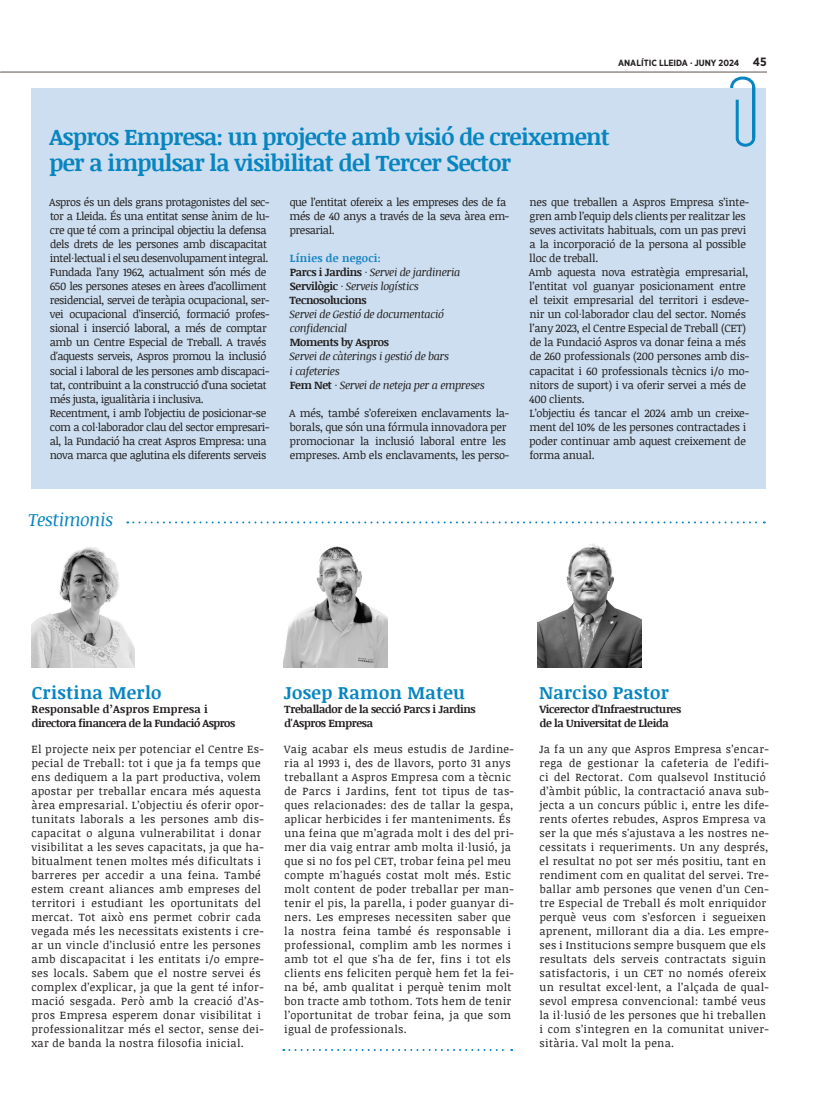
<style>
.page{position:relative;width:823px;height:1106px;background:#fff}
.page>*{position:absolute;margin:0;border:0;box-sizing:border-box;transform-origin:0 0}
.ANUNCIS_BREUS{font:700 23px "Noticia Text";letter-spacing:-.03em;color:#0785c0}
.ANUNCIS_BREUS-2{font:700 18px "Noticia Text";letter-spacing:.02em;color:#0785c0}
.ANUNCIS_BREUS-3{font:italic 18px "Noticia Text";letter-spacing:-.03em;color:#0785c0}
.ANUNCIS_BREUS-4{font:11px/14px "Noticia Text";letter-spacing:.03em;color:#231f20}
.ANUNCIS_BREUS-5{font:11px/14px "Noticia Text";letter-spacing:-.04em;color:#231f20}
.ANUNCIS_BREUS-6{font:11px/14px "Noticia Text";letter-spacing:-.02em;color:#231f20}
.ANUNCIS_BREUS-7{font:italic 11px "Noticia Text";letter-spacing:-.03em;color:#231f20}
.ANUNCIS_BREUS-8{font:700 11px "Noticia Text";letter-spacing:-.03em;color:#231f20}
.ANUNCIS_BREUS-9{font:700 11px "Noticia Text";letter-spacing:.02em;color:#231f20}
.ANUNCIS_BREUS-10{font:700 11px "Noticia Text";letter-spacing:.02em;color:#1b85c2}
.t1{font:700 9px "Gotham Narrow";color:#231f20}
.s1{font-size:12px}
.s2{font-weight:700;font-style:normal}
.s3{font-style:normal}
</style>
<div class="page">
<hr style="left:1px;top:72px;width:765px;height:1px;background:#5c534c">
<div style="left:31px;top:88px;width:734px;height:401px;background:#ccdeef"></div>
<img style="left:31px;top:547px;width:104px;height:120px">
<img style="left:283px;top:546px;width:104px;height:121px">
<img style="left:537px;top:543px;width:104px;height:124px">
<svg style="left:127px;top:521px;width:637px;height:2px"></svg>
<svg style="left:730px;top:76px;width:26px;height:71px"></svg>
<div style="left:724px;top:88px;width:14px;height:7px;background:#ccdeef"></div>
<svg style="left:283px;top:1049px;width:229px;height:2px"></svg>
<p class="t1" style="left:617px;top:57px;width:150px">ANALÍTIC LLEIDA · JUNY 2024 <span class="s1">45</span></p>
<p class="ANUNCIS_BREUS" style="left:49px;top:120px;width:561px">Aspros Empresa: un projecte amb visió de creixement</p>
<p class="ANUNCIS_BREUS" style="left:49px;top:146px;width:463px">per a impulsar la visibilitat del Tercer Sector</p>
<p class="ANUNCIS_BREUS-5" style="left:49px;top:195px;width:221px">Aspros és un dels grans protagonistes del sec&shy;tor a Lleida. És una entitat sense ànim de lu&shy;cre que té com a principal objectiu la defensa dels drets de les persones amb discapacitat intel·lectual i el seu desenvolupament integral.<br>Fundada l’any 1962, actualment són més de 650 les persones ateses en àrees d’acolliment residencial, servei de teràpia ocupacional, ser&shy;vei ocupacional d’inserció, formació profes&shy;sional i inserció laboral, a més de comptar amb un Centre Especial de Treball. A través d'aquests serveis, Aspros promou la inclusió social i laboral de les persones amb discapaci&shy;tat, contribuint a la construcció d'una societat més justa, igualitària i inclusiva.</p>
<p class="ANUNCIS_BREUS-5" style="left:50px;top:405px;width:221px">Recentment, i amb l’objectiu de posicionar-se com a col·laborador clau del sector empresari&shy;al, la Fundació ha creat Aspros Empresa: una nova marca que aglutina els diferents serveis</p>
<p class="ANUNCIS_BREUS-5" style="left:289px;top:195px;width:221px">que l’entitat ofereix a les empreses des de fa més de 40 anys a través de la seva àrea em&shy;presarial.</p>
<p class="ANUNCIS_BREUS-10" style="left:289px;top:251px;width:93px">Línies de negoci:</p>
<p class="ANUNCIS_BREUS-7" style="left:289px;top:265px;width:172px"><span class="s2">Parcs i Jardins</span> <span class="s3">·</span> Servei de jardineria</p>
<p class="ANUNCIS_BREUS-7" style="left:290px;top:279px;width:130px"><span class="s2">Servilògic</span> <span class="s3">·</span> Serveis logístics</p>
<p class="ANUNCIS_BREUS-8" style="left:289px;top:293px;width:79px">Tecnosolucions</p>
<p class="ANUNCIS_BREUS-7" style="left:289px;top:307px;width:156px">Servei de Gestió de documentació</p>
<p class="ANUNCIS_BREUS-7" style="left:289px;top:321px;width:59px">confidencial</p>
<p class="ANUNCIS_BREUS-8" style="left:289px;top:335px;width:100px">Moments by Aspros</p>
<p class="ANUNCIS_BREUS-7" style="left:289px;top:349px;width:161px">Servei de càterings i gestió de bars</p>
<p class="ANUNCIS_BREUS-7" style="left:289px;top:363px;width:51px">i cafeteries</p>
<p class="ANUNCIS_BREUS-7" style="left:289px;top:377px;width:196px"><span class="s2">Fem Net</span> <span class="s3">·</span> Servei de neteja per a empreses</p>
<p class="ANUNCIS_BREUS-6" style="left:289px;top:405px;width:221px">A més, també s’ofereixen enclavaments la&shy;borals, que són una fórmula innovadora per promocionar la inclusió laboral entre les empreses. Amb els enclavaments, les perso-</p>
<p class="ANUNCIS_BREUS-6" style="left:529px;top:195px;width:221px">nes que treballen a Aspros Empresa s’inte&shy;gren amb l’equip dels clients per realitzar les seves activitats habituals, com un pas previ a la incorporació de la persona al possible lloc de treball.</p>
<p class="ANUNCIS_BREUS-6" style="left:528px;top:265px;width:221px">Amb aquesta nova estratègia empresarial, l’entitat vol guanyar posicionament entre el teixit empresarial del territori i esdeve&shy;nir un col·laborador clau del sector. Només l’any 2023, el Centre Especial de Treball (CET) de la Fundació Aspros va donar feina a més de 260 professionals (200 persones amb dis&shy;capacitat i 60 professionals tècnics i/o mo&shy;nitors de suport) i va oferir servei a més de 400 clients.</p>
<p class="ANUNCIS_BREUS-6" style="left:529px;top:405px;width:221px">L’objectiu és tancar el 2024 amb un creixe&shy;ment del 10% de les persones contractades i poder continuar amb aquest creixement de forma anual.</p>
<p class="ANUNCIS_BREUS-3" style="left:29px;top:506px;width:86px">Testimonis</p>
<p class="ANUNCIS_BREUS-2" style="left:32px;top:679px;width:131px">Cristina Merlo</p>
<p class="ANUNCIS_BREUS-9" style="left:32px;top:701px;width:178px">Responsable d’Aspros Empresa i</p>
<p class="ANUNCIS_BREUS-8" style="left:32px;top:715px;width:205px">directora financera de la Fundació Aspros</p>
<p class="ANUNCIS_BREUS-4" style="left:31px;top:741px;width:234px">El projecte neix per potenciar el Centre Es&shy;pecial de Treball: tot i que ja fa temps que ens dediquem a la part productiva, volem apostar per treballar encara més aquesta àrea empresarial. L’objectiu és oferir opor&shy;tunitats laborals a les persones amb dis&shy;capacitat o alguna vulnerabilitat i donar visibilitat a les seves capacitats, ja que ha&shy;bitualment tenen moltes més dificultats i barreres per accedir a una feina. També estem creant aliances amb empreses del territori i estudiant les oportunitats del mercat. Tot això ens permet cobrir cada vegada més les necessitats existents i cre&shy;ar un vincle d’inclusió entre les persones amb discapacitat i les entitats i/o empre&shy;ses locals. Sabem que el nostre servei és complex d’explicar, ja que la gent té infor&shy;mació sesgada. Però amb la creació d’As&shy;pros Empresa esperem donar visibilitat i professionalitzar més el sector, sense dei&shy;xar de banda la nostra filosofia inicial.</p>
<p class="ANUNCIS_BREUS-2" style="left:283px;top:679px;width:182px">Josep Ramon Mateu</p>
<p class="ANUNCIS_BREUS-8" style="left:284px;top:701px;width:193px">Treballador de la secció Parcs i Jardins</p>
<p class="ANUNCIS_BREUS-8" style="left:284px;top:715px;width:90px">d'Aspros Empresa</p>
<p class="ANUNCIS_BREUS-4" style="left:284px;top:741px;width:231px">Vaig acabar els meus estudis de Jardine&shy;ria al 1993 i, des de llavors, porto 31 anys treballant a Aspros Empresa com a tècnic de Parcs i Jardins, fent tot tipus de tas&shy;ques relacionades: des de tallar la gespa, aplicar herbicides i fer manteniments. És una feina que m’agrada molt i des del pri&shy;mer dia vaig entrar amb molta il·lusió, ja que si no fos pel CET, trobar feina pel meu compte m'hagués costat molt més. Estic molt content de poder treballar per man&shy;tenir el pis, la parella, i poder guanyar di&shy;ners. Les empreses necessiten saber que la nostra feina també és responsable i professional, complim amb les normes i amb tot el que s'ha de fer, fins i tot els clients ens feliciten perquè hem fet la fei&shy;na bé, amb qualitat i perquè tenim molt bon tracte amb tothom. Tots hem de tenir l’oportunitat de trobar feina, ja que som igual de professionals.</p>
<p class="ANUNCIS_BREUS-2" style="left:538px;top:679px;width:131px">Narciso Pastor</p>
<p class="ANUNCIS_BREUS-8" style="left:539px;top:700px;width:143px">Vicerector d'Infraestructures</p>
<p class="ANUNCIS_BREUS-8" style="left:539px;top:714px;width:130px">de la Universitat de Lleida</p>
<p class="ANUNCIS_BREUS-4" style="left:538px;top:741px;width:231px">Ja fa un any que Aspros Empresa s’encar&shy;rega de gestionar la cafeteria de l’edifi&shy;ci del Rectorat. Com qualsevol Institució d’àmbit públic, la contractació anava sub&shy;jecta a un concurs públic i, entre les dife&shy;rents ofertes rebudes, Aspros Empresa va ser la que més s'ajustava a les nostres ne&shy;cessitats i requeriments. Un any després, el resultat no pot ser més positiu, tant en rendiment com en qualitat del servei. Tre&shy;ballar amb persones que venen d’un Cen&shy;tre Especial de Treball és molt enriquidor perquè veus com s’esforcen i segueixen aprenent, millorant dia a dia. Les empre&shy;ses i Institucions sempre busquem que els resultats dels serveis contractats siguin satisfactoris, i un CET no només ofereix un resultat excel·lent, a l’alçada de qual&shy;sevol empresa convencional: també veus la il·lusió de les persones que hi treballen i com s’integren en la comunitat univer&shy;sitària. Val molt la pena.</p>
</div>
